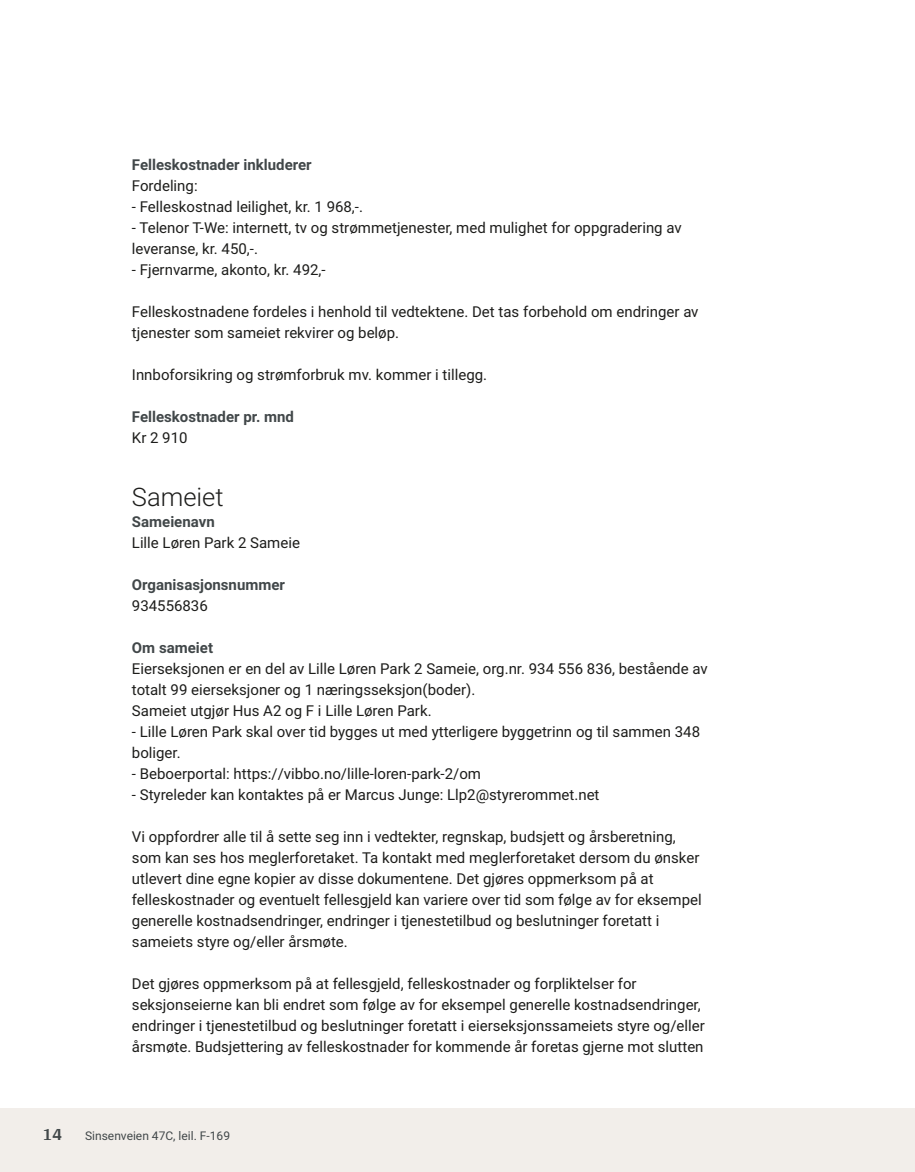
<style>
.page{position:relative;width:915px;height:1172px;background:#fff}
.page>*{position:absolute;margin:0;border:0;box-sizing:border-box;transform-origin:0 0}
.t1{font:300 25.5px "Roboto Vitec";color:#1d1d1b}
.t2{font:700 18px "Arya";color:#414749}
.t3{font:15px/21px "Roboto Vitec";color:#1d1d1b}
.t4{font:700 15px "Roboto Vitec";color:#414749}
.t5{font:12px "Roboto Vitec";color:#414749}
</style>
<div class="page">
<div style="left:0;top:1108px;width:914px;height:64px;background:#f2eeea"></div>
<p class="t4" style="left:132px;top:154px;width:181px">Felleskostnader inkluderer</p>
<p class="t3" style="left:132px;top:174px;width:551px">Fordeling:<br>‑ Felleskostnad leilighet, kr. 1 968,‑.<br>‑ Telenor T‑We: internett, tv og strømmetjenester, med mulighet for oppgradering av leveranse, kr. 450,‑.<br>‑ Fjernvarme, akonto, kr. 492,‑</p>
<p class="t3" style="left:132px;top:300px;width:568px">Felleskostnadene fordeles i henhold til vedtektene. Det tas forbehold om endringer av tjenester som sameiet rekvirer og beløp.</p>
<p class="t3" style="left:132px;top:363px;width:356px">Innboforsikring og strømforbruk mv. kommer i tillegg.</p>
<p class="t4" style="left:132px;top:406px;width:164px">Felleskostnader pr. mnd</p>
<p class="t3" style="left:132px;top:426px;width:57px">Kr 2 910</p>
<h1 class="t1" style="left:132px;top:479px;width:93px">Sameiet</h1>
<p class="t4" style="left:132px;top:511px;width:84px">Sameienavn</p>
<p class="t3" style="left:132px;top:531px;width:169px">Lille Løren Park 2 Sameie</p>
<p class="t4" style="left:132px;top:574px;width:154px">Organisasjonsnummer</p>
<p class="t3" style="left:132px;top:594px;width:77px">934556836</p>
<p class="t4" style="left:132px;top:637px;width:83px">Om sameiet</p>
<p class="t3" style="left:132px;top:657px;width:577px">Eierseksjonen er en del av Lille Løren Park 2 Sameie, org.nr. 934 556 836, bestående av totalt 99 eierseksjoner og 1 næringsseksjon(boder).<br>Sameiet utgjør Hus A2 og F i Lille Løren Park.<br>‑ Lille Løren Park skal over tid bygges ut med ytterligere byggetrinn og til sammen 348 boliger.<br>‑ Beboerportal: https://vibbo.no/lille‑loren‑park‑2/om<br>‑ Styreleder kan kontaktes på er Marcus Junge: Llp2@styrerommet.net</p>
<p class="t3" style="left:132px;top:825px;width:571px">Vi oppfordrer alle til å sette seg inn i vedtekter, regnskap, budsjett og årsberetning, som kan ses hos meglerforetaket. Ta kontakt med meglerforetaket dersom du ønsker utlevert dine egne kopier av disse dokumentene. Det gjøres oppmerksom på at felleskostnader og eventuelt fellesgjeld kan variere over tid som følge av for eksempel generelle kostnadsendringer, endringer i tjenestetilbud og beslutninger foretatt i sameiets styre og/eller årsmøte.</p>
<p class="t3" style="left:132px;top:972px;width:574px">Det gjøres oppmerksom på at fellesgjeld, felleskostnader og forpliktelser for seksjonseierne kan bli endret som følge av for eksempel generelle kostnadsendringer, endringer i tjenestetilbud og beslutninger foretatt i eierseksjonssameiets styre og/eller årsmøte. Budsjettering av felleskostnader for kommende år foretas gjerne mot slutten</p>
<p class="t2" style="left:43px;top:1123px;width:21px">14</p>
<p class="t5" style="left:85px;top:1127px;width:146px">Sinsenveien 47C, leil. F‑169</p>
</div>
